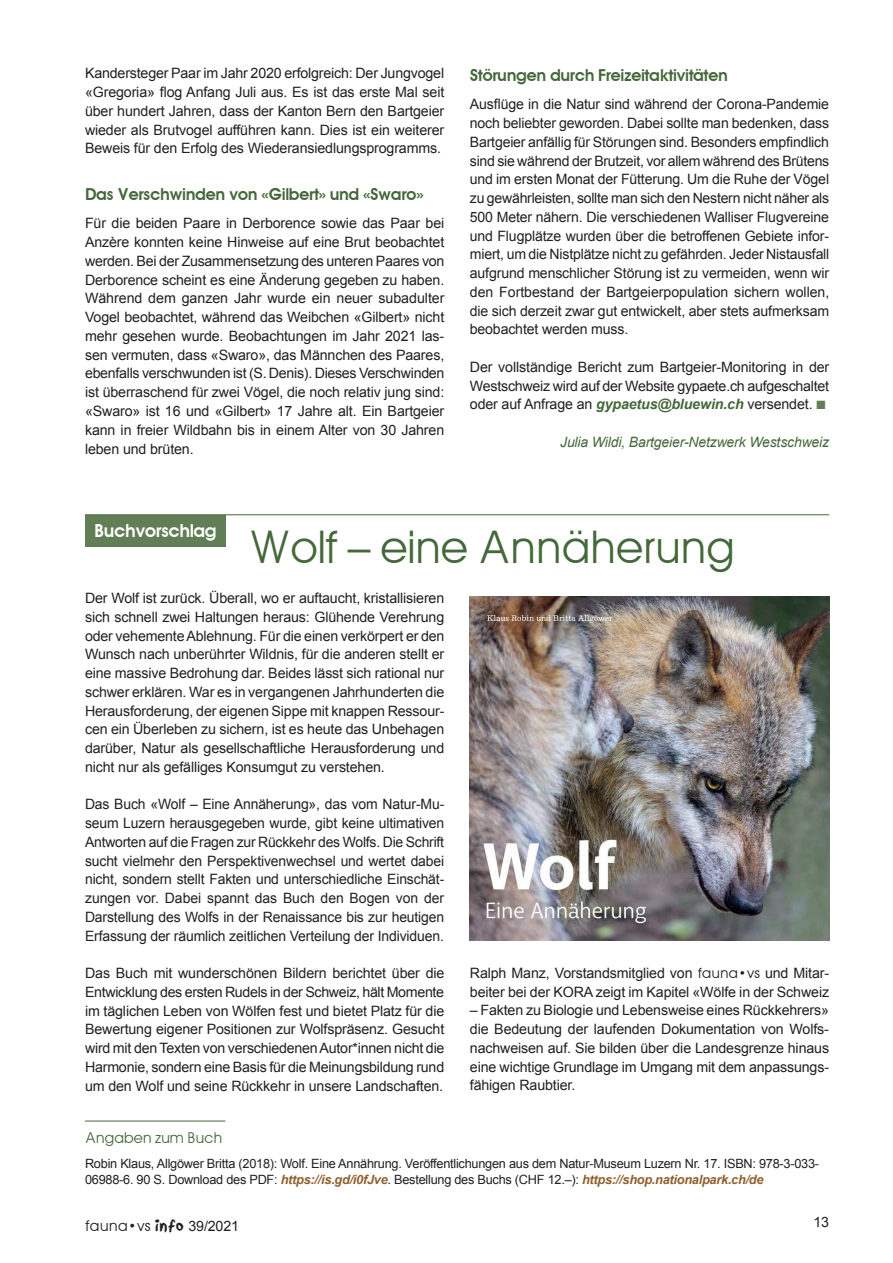
<style>
.page{position:relative;width:893px;height:1263px;background:#fff}
.page>*{position:absolute;margin:0;border:0;box-sizing:border-box;transform-origin:0 0}
.t1{font:45px "Avant Garde";letter-spacing:-.03em;color:#44683a}
.t2{font:600 18px "Avant Garde";letter-spacing:-.03em;color:#fff}
.t3{font:600 16.5px "Avant Garde";letter-spacing:-.03em;color:#44683a}
.t4{font:15px "Avant Garde";letter-spacing:-.01em;color:#231f20}
.t5{font:15px "Avant Garde";letter-spacing:-.03em;color:#44683a}
.t6{font:14.25px/18.8px "Arial";letter-spacing:-.01em;color:#231f20;text-align:justify}
.t7{font:italic 14.25px "Arial";letter-spacing:-.01em;color:#44683a}
.t8{font:12.75px/15.8px "Arial";letter-spacing:-.02em;color:#231f20}
.s1{font-weight:700;font-style:italic;color:#44683a}
.s2{color:#627e57}
.s3{font-family:"Avant Garde"}
.s4{font-weight:700;font-style:italic;color:#90602e}
.s5{font-family:"Sand";font-size:14.25px}
.s6{font-family:"Arial";font-size:14.25px}
</style>
<div class="page">
<div style="left:85px;top:514px;width:141px;height:32px;background:#627e57"></div>
<img style="left:470px;top:597px;width:359px;height:344px">
<hr style="left:85px;top:1121px;width:140px;height:1px;background:#44683a">
<hr style="left:85px;top:514px;width:744px;height:1px;background:#44683a">
<p class="t6" style="left:85px;top:64px;width:361px">Kandersteger Paar im Jahr 2020 erfolgreich: Der Jungvogel «Gregoria» flog Anfang Juli aus. Es ist das erste Mal seit über hundert Jahren, dass der Kanton Bern den Bartgeier wieder als Brutvogel aufführen kann. Dies ist ein weiterer Beweis für den Erfolg des Wiederansiedlungsprogramms.</p>
<p class="t3" style="left:85px;top:184px;width:340px">Das Verschwinden von «Gilbert» und «Swaro»</p>
<p class="t6" style="left:85px;top:214px;width:361px">Für die beiden Paare in Derborence sowie das Paar bei Anzère konnten keine Hinweise auf eine Brut beobachtet werden. Bei der Zusammensetzung des unteren Paares von Derborence scheint es eine Änderung gegeben zu haben.<br>Während dem ganzen Jahr wurde ein neuer subadulter Vogel beobachtet, während das Weibchen «Gilbert» nicht mehr gesehen wurde. Beobachtungen im Jahr 2021 las&shy;sen vermuten, dass «Swaro», das Männchen des Paares, ebenfalls verschwunden ist (S. Denis). Dieses Verschwinden ist überraschend für zwei Vögel, die noch relativ jung sind: «Swaro» ist 16 und «Gilbert» 17 Jahre alt. Ein Bartgeier kann in freier Wildbahn bis in einem Alter von 30 Jahren leben und brüten.</p>
<p class="t3" style="left:470px;top:65px;width:260px">Störungen durch Freizeitaktivitäten</p>
<p class="t6" style="left:470px;top:95px;width:361px">Ausflüge in die Natur sind während der Corona-Pandemie noch beliebter geworden. Dabei sollte man bedenken, dass Bartgeier anfällig für Störungen sind. Besonders empfindlich sind sie während der Brutzeit, vor allem während des Brütens und im ersten Monat der Fütterung. Um die Ruhe der Vögel zu gewährleisten, sollte man sich den Nestern nicht näher als 500 Meter nähern. Die verschiedenen Walliser Flugvereine und Flugplätze wurden über die betroffenen Gebiete infor&shy;miert, um die Nistplätze nicht zu gefährden. Jeder Nistausfall aufgrund menschlicher Störung ist zu vermeiden, wenn wir den Fortbestand der Bartgeierpopulation sichern wollen, die sich derzeit zwar gut entwickelt, aber stets aufmerksam beobachtet werden muss.</p>
<p class="t6" style="left:470px;top:358px;width:361px">Der vollständige Bericht zum Bartgeier-Monitoring in der Westschweiz wird auf der Website gypaete.ch aufgeschaltet oder auf Anfrage an <span class="s1">gypaetus@bluewin.ch</span> versendet. <span class="s2">■</span></p>
<p class="t7" style="left:560px;top:433px;width:270px">Julia Wildi, Bartgeier-Netzwerk Westschweiz</p>
<p class="t2" style="left:94px;top:520px;width:124px">Buchvorschlag</p>
<h1 class="t1" style="left:249px;top:519px;width:488px">Wolf – eine Annäherung</h1>
<p class="t6" style="left:85px;top:589px;width:361px">Der Wolf ist zurück. Überall, wo er auftaucht, kristallisieren sich schnell zwei Haltungen heraus: Glühende Verehrung oder vehemente Ablehnung. Für die einen verkörpert er den Wunsch nach unberührter Wildnis, für die anderen stellt er eine massive Bedrohung dar. Beides lässt sich rational nur schwer erklären. War es in vergangenen Jahrhunderten die Herausforderung, der eigenen Sippe mit knappen Ressour&shy;cen ein Überleben zu sichern, ist es heute das Unbehagen darüber, Natur als gesellschaftliche Herausforderung und nicht nur als gefälliges Konsumgut zu verstehen.</p>
<p class="t6" style="left:85px;top:795px;width:361px">Das Buch «Wolf – Eine Annäherung», das vom Natur-Mu&shy;seum Luzern herausgegeben wurde, gibt keine ultimativen Antworten auf die Fragen zur Rückkehr des Wolfs. Die Schrift sucht vielmehr den Perspektivenwechsel und wertet dabei nicht, sondern stellt Fakten und unterschiedliche Einschät&shy;zungen vor. Dabei spannt das Buch den Bogen von der Darstellung des Wolfs in der Renaissance bis zur heutigen Erfassung der räumlich zeitlichen Verteilung der Individuen.</p>
<p class="t6" style="left:85px;top:964px;width:361px">Das Buch mit wunderschönen Bildern berichtet über die Entwicklung des ersten Rudels in der Schweiz, hält Momente im täglichen Leben von Wölfen fest und bietet Platz für die Bewertung eigener Positionen zur Wolfspräsenz. Gesucht wird mit den Texten von verschiedenen Autor*innen nicht die Harmonie, sondern eine Basis für die Meinungsbildung rund um den Wolf und seine Rückkehr in unsere Landschaften.</p>
<p class="t6" style="left:470px;top:964px;width:361px">Ralph Manz, Vorstandsmitglied von <span class="s3">fauna•vs</span> und Mitar&shy;beiter bei der KORA zeigt im Kapitel «Wölfe in der Schweiz</p>
<p class="t6" style="left:470px;top:1001px;width:361px">– Fakten zu Biologie und Lebensweise eines Rückkehrers» die Bedeutung der laufenden Dokumentation von Wolfs&shy;nachweisen auf. Sie bilden über die Landesgrenze hinaus eine wichtige Grundlage im Umgang mit dem anpassungs&shy;fähigen Raubtier.</p>
<p class="t5" style="left:85px;top:1128px;width:139px">Angaben zum Buch</p>
<p class="t8" style="left:85px;top:1156px;width:736px">Robin Klaus, Allgöwer Britta (2018): Wolf. Eine Annährung. Veröffentlichungen aus dem Natur-Museum Luzern Nr. 17. ISBN: 978-3-033-<br>06988-6. 90 S. Download des PDF: <span class="s4">https://is.gd/i0fJve</span>. Bestellung des Buchs (CHF 12.–): <span class="s4">https://shop.nationalpark.ch/de</span></p>
<p class="t4" style="left:85px;top:1216px;width:156px">fauna•vs <span class="s5">info</span> <span class="s6">39/2021</span></p>
<p class="t6" style="left:813px;top:1212px;width:17px">13</p>
</div>
